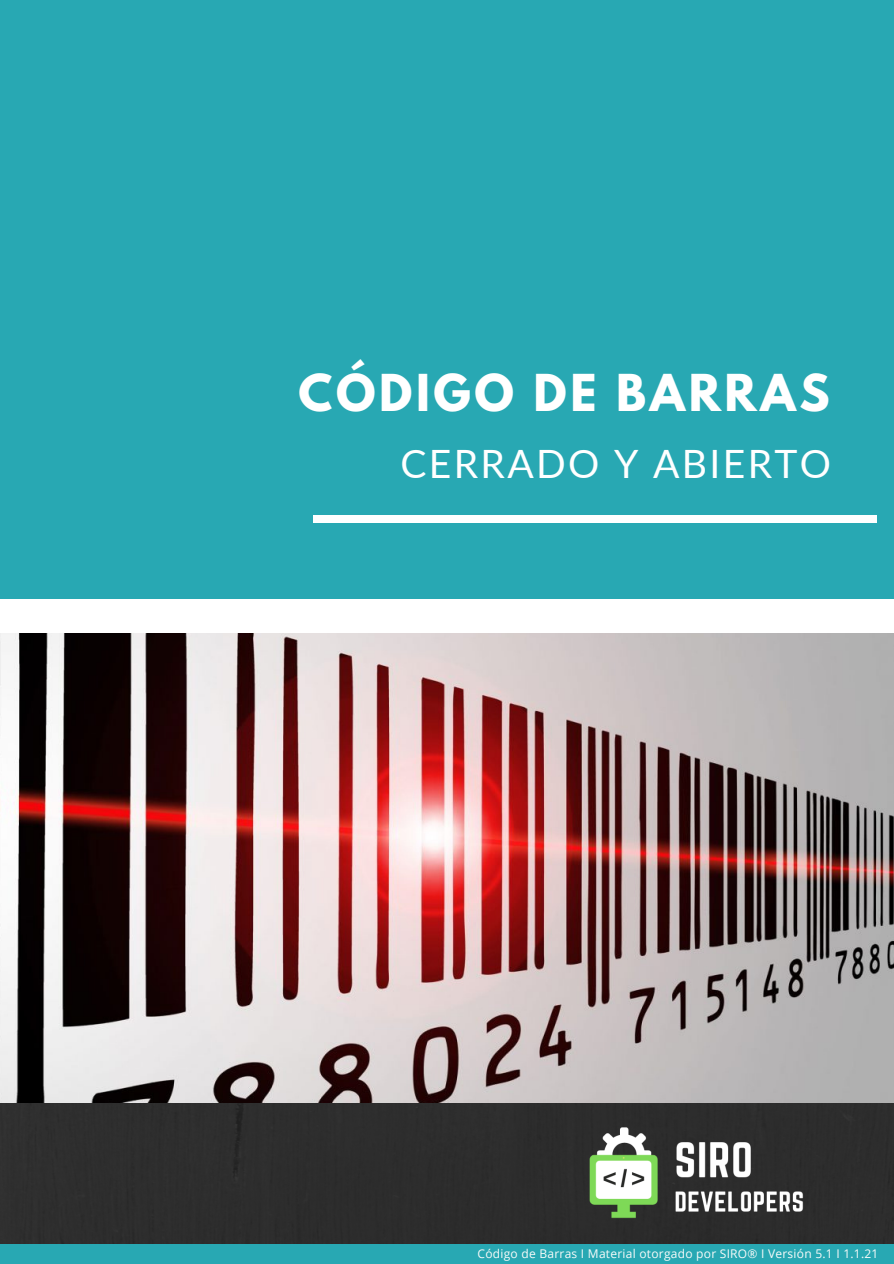
<style>
.page{position:relative;width:894px;height:1264px;background:#fff}
.page>*{position:absolute;margin:0;border:0;box-sizing:border-box;transform-origin:0 0}
.t1{font:700 45px "League Spartan";letter-spacing:.08em;color:#fff}
.t2{font:39px "Lato";letter-spacing:.06em;color:#fff}
.t3{font:12px "Open Sans";letter-spacing:.02em;color:#f9fbfa}
</style>
<div class="page">
<div style="left:0;top:0;width:893px;height:1263px;background:#28a8b3"></div>
<img style="left:0;top:632px;width:893px;height:471px">
<div style="left:0;top:598px;width:893px;height:34px;background:#fff"></div>
<div style="left:313px;top:514px;width:563px;height:8px;background:#fff"></div>
<div style="left:0;top:1103px;width:893px;height:140px;background:#2d2d2d"></div>
<p class="t1" style="left:298px;top:371px;width:532px">CÓDIGO DE BARRAS</p>
<p class="t2" style="left:400px;top:439px;width:432px">CERRADO Y ABIERTO</p>
<p class="t3" style="left:477px;top:1245px;width:402px">Código de Barras I Material otorgado por SIRO® I Versión 5.1 I 1.1.21</p>
</div>
